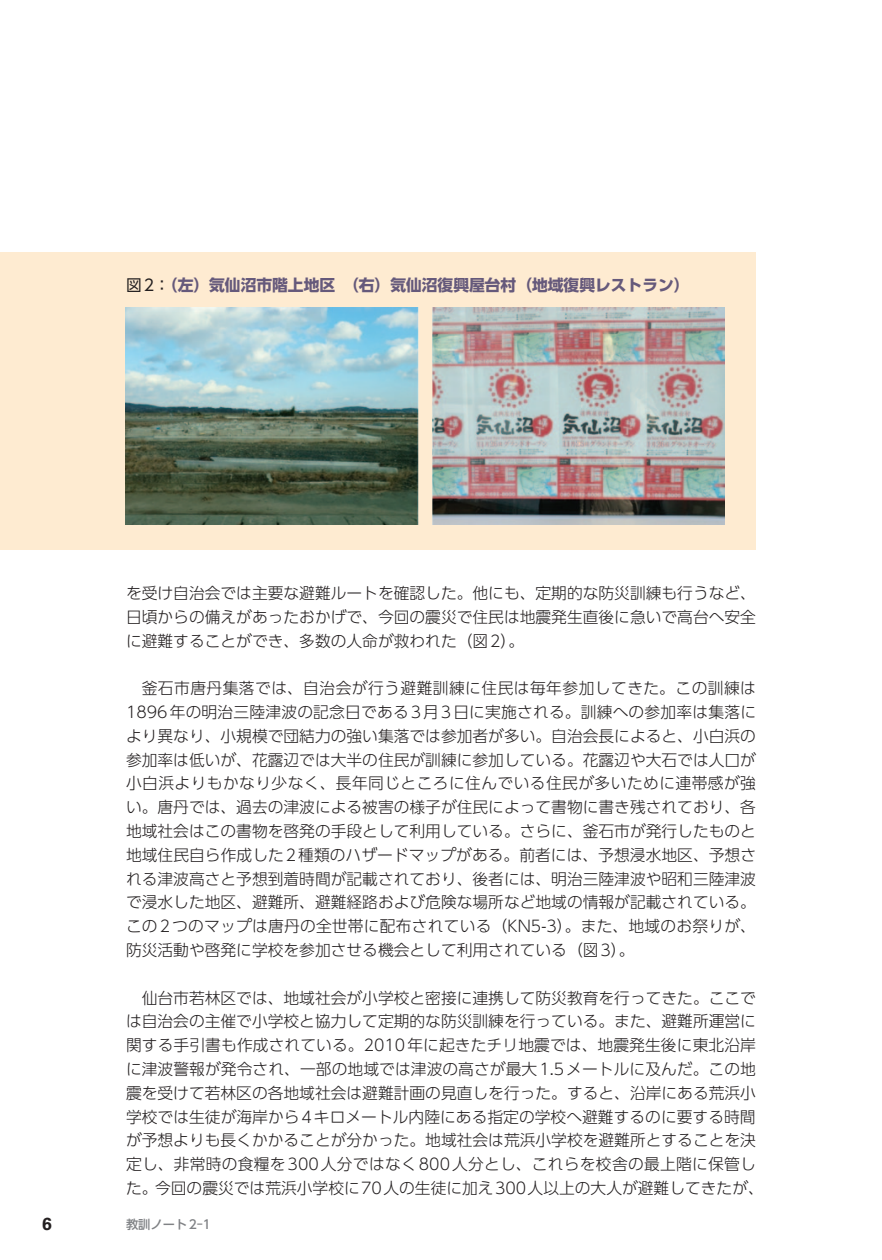
<style>
.page{position:relative;width:882px;height:1260px;background:#fff}
.page>*{position:absolute;margin:0;border:0;box-sizing:border-box;transform-origin:0 0}
.t1{font:700 17.5px "Univers LT Std";color:#231f20}
.t2{font:300 15.75px/23.8px "UD Shin Go Pro";color:#231f20;text-align:justify}
.t3{font:700 15.75px "UD Shin Go Pro";color:#65597b}
.t4{font:500 12.25px "UD Shin Go Pro";color:#808285}
.s1{font-weight:400;color:#231f20}
</style>
<div class="page">
<div style="left:0;top:252px;width:756px;height:298px;background:#feebd1"></div>
<img style="left:126px;top:307px;width:598px;height:218px">
<p class="t3" style="left:126px;top:272px;width:565px"><span class="s1">図2：</span>（左）気仙沼市階上地区　（右）気仙沼復興屋台村（地域復興レストラン）</p>
<p class="t2" style="left:126px;top:581px;width:631px">を受け自治会では主要な避難ルートを確認した。他にも、定期的な防災訓練も行うなど、日頃からの備えがあったおかげで、今回の震災で住民は地震発生直後に急いで高台へ安全に避難することができ、多数の人命が救われた（図2）。</p>
<p class="t2" style="left:126px;top:676px;width:632px;text-indent:16px">釜石市唐丹集落では、自治会が行う避難訓練に住民は毎年参加してきた。この訓練は1896年の明治三陸津波の記念日である3月3日に実施される。訓練への参加率は集落により異なり、小規模で団結力の強い集落では参加者が多い。自治会長によると、小白浜の参加率は低いが、花露辺では大半の住民が訓練に参加している。花露辺や大石では人口が小白浜よりもかなり少なく、長年同じところに住んでいる住民が多いために連帯感が強い。唐丹では、過去の津波による被害の様子が住民によって書物に書き残されており、各地域社会はこの書物を啓発の手段として利用している。さらに、釜石市が発行したものと地域住民自ら作成した2種類のハザードマップがある。前者には、予想浸水地区、予想される津波高さと予想到着時間が記載されており、後者には、明治三陸津波や昭和三陸津波で浸水した地区、避難所、避難経路および危険な場所など地域の情報が記載されている。この2つのマップは唐丹の全世帯に配布されている（KN5-3）。また、地域のお祭りが、防災活動や啓発に学校を参加させる機会として利用されている（図3）。</p>
<p class="t2" style="left:126px;top:985px;width:639px;text-align:center">仙台市若林区では、地域社会が小学校と密接に連携して防災教育を行ってきた。ここで<br>は自治会の主催で小学校と協力して定期的な防災訓練を行っている。また、避難所運営に関する手引書も作成されている。2010年に起きたチリ地震では、地震発生後に東北沿岸に津波警報が発令され、一部の地域では津波の高さが最大1.5メートルに及んだ。この地震を受けて若林区の各地域社会は避難計画の見直しを行った。すると、沿岸にある荒浜小学校では生徒が海岸から4キロメートル内陸にある指定の学校へ避難するのに要する時間が予想よりも長くかかることが分かった。地域社会は荒浜小学校を避難所とすることを決定し、非常時の食糧を300人分ではなく800人分とし、これらを校舎の最上階に保管した。今回の震災では荒浜小学校に70人の生徒に加え300人以上の大人が避難してきたが、</p>
<p class="t1" style="left:42px;top:1214px;width:11px">6</p>
<p class="t4" style="left:126px;top:1215px;width:87px">教訓ノート2-1</p>
</div>
